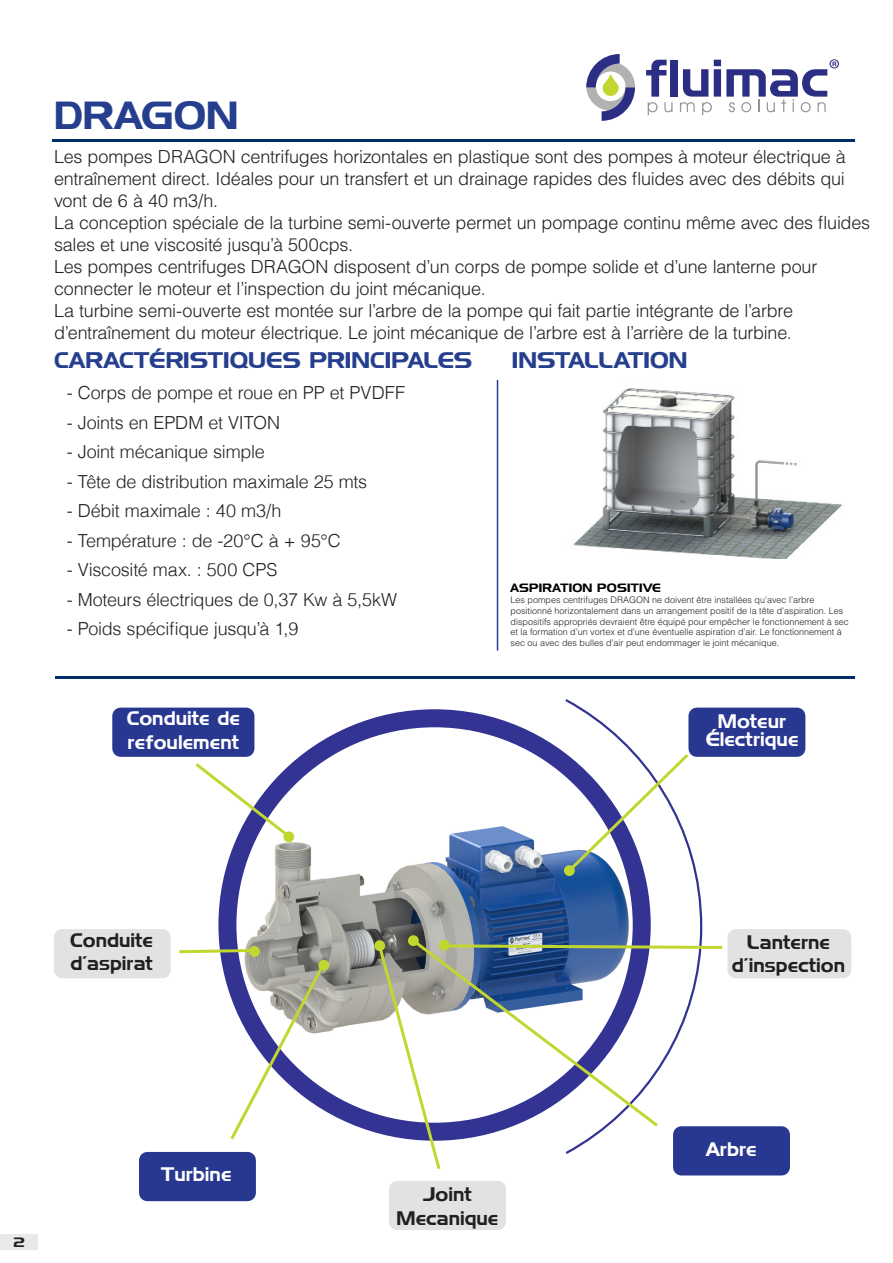
<style>
.page{position:relative;width:893px;height:1263px;background:#fff}
.page>*{position:absolute;margin:0;border:0;box-sizing:border-box;transform-origin:0 0}
.t1{font:39px "Denmark";color:#253f8e}
.t2{font:22.5px "Denmark";color:#253f8e}
.t3{font:19.5px/23.4px "Denmark";color:#231f20}
.t4{font:19.5px/18px "Denmark";color:#fff;text-align:center}
.t5{font:300 18px "Helvetica LT Std";letter-spacing:-.01em;color:#231f20}
.t6{font:300 18px "Helvetica";letter-spacing:-.01em;color:#231f20}
.t7{font:13.5px "Denmark";color:#231f20}
.t8{font:12px "Denmark";letter-spacing:.02em;color:#000}
.t9{font:300 9px/10.8px "Helvetica LT Std";color:#231f20}
</style>
<div class="page">
<div style="left:688px;top:708px;width:117px;height:49px;background:#283890"></div>
<div style="left:727px;top:929px;width:124px;height:49px;background:#e1e2e4"></div>
<div style="left:112px;top:708px;width:142px;height:49px;background:#283890"></div>
<div style="left:673px;top:1126px;width:117px;height:49px;background:#283890"></div>
<div style="left:139px;top:1152px;width:117px;height:49px;background:#283890"></div>
<div style="left:389px;top:1181px;width:117px;height:49px;background:#e1e2e4"></div>
<div style="left:670px;top:60px;width:8px;height:37px;background:#2b2e83"></div>
<svg style="left:646px;top:60px;width:26px;height:55px"></svg>
<svg style="left:586px;top:54px;width:49px;height:67px"></svg>
<svg style="left:680px;top:59px;width:159px;height:56px"></svg>
<div style="left:0;top:1234px;width:38px;height:16px;background:#e9e9e9"></div>
<svg style="left:565px;top:699px;width:137px;height:244px"></svg>
<hr style="left:52px;top:140px;width:803px;height:2px;background:#002d65">
<hr style="left:55px;top:677px;width:800px;height:2px;background:#002d65">
<div style="left:54px;top:929px;width:117px;height:49px;background:#e1e2e4"></div>
<img style="left:218px;top:806px;width:468px;height:226px">
<svg style="left:195px;top:763px;width:97px;height:77px"></svg>
<svg style="left:179px;top:947px;width:72px;height:8px"></svg>
<svg style="left:228px;top:962px;width:98px;height:178px"></svg>
<svg style="left:566px;top:751px;width:126px;height:123px"></svg>
<svg style="left:376px;top:943px;width:349px;height:229px"></svg>
<hr style="left:497px;top:380px;width:1px;height:271px;background:#253f8e">
<img style="left:573px;top:388px;width:269px;height:170px">
<div style="left:283px;top:831px;width:11px;height:11px;background:#c1d72f;border-radius:50%"></div>
<div style="left:564px;top:865px;width:11px;height:11px;background:#c1d72f;border-radius:50%"></div>
<div style="left:374px;top:940px;width:11px;height:11px;background:#c1d72f;border-radius:50%"></div>
<div style="left:249px;top:946px;width:11px;height:11px;background:#c1d72f;border-radius:50%"></div>
<div style="left:318px;top:960px;width:11px;height:11px;background:#c1d72f;border-radius:50%"></div>
<svg style="left:409px;top:936px;width:252px;height:193px"></svg>
<p class="t1" style="left:54px;top:92px;width:186px">DRAGON</p>
<p class="t5" style="left:54px;top:145px;width:793px">Les pompes DRAGON centrifuges horizontales en plastique sont des pompes à moteur électrique à</p>
<p class="t5" style="left:54px;top:167px;width:792px">entraînement direct. Idéales pour un transfert et un drainage rapides des fluides avec des débits qui</p>
<p class="t5" style="left:54px;top:189px;width:166px">vont de 6 à 40 m3/h.</p>
<p class="t5" style="left:54px;top:211px;width:818px">La conception spéciale de la turbine semi-ouverte permet un pompage continu même avec des fluides</p>
<p class="t5" style="left:54px;top:233px;width:301px">sales et une viscosité jusqu’à 500cps.</p>
<p class="t5" style="left:54px;top:255px;width:765px">Les pompes centrifuges DRAGON disposent d’un corps de pompe solide et d’une lanterne pour</p>
<p class="t5" style="left:54px;top:277px;width:433px">connecter le moteur et l’inspection du joint mécanique.</p>
<p class="t5" style="left:54px;top:299px;width:740px">La turbine semi-ouverte est montée sur l’arbre de la pompe qui fait partie intégrante de l’arbre</p>
<p class="t5" style="left:54px;top:321px;width:739px">d’entraînement du moteur électrique. Le joint mécanique de l’arbre est à l’arrière de la turbine.</p>
<p class="t2" style="left:54px;top:346px;width:420px">CARACTÉRISTIQUES PRINCIPALES</p>
<p class="t6" style="left:67px;top:378px;width:340px">- Corps de pompe et roue en PP et PVDFF</p>
<p class="t6" style="left:67px;top:408px;width:215px">- Joints en EPDM et VITON</p>
<p class="t6" style="left:67px;top:437px;width:200px">- Joint mécanique simple</p>
<p class="t6" style="left:67px;top:467px;width:302px">- Tête de distribution maximale 25 mts</p>
<p class="t6" style="left:67px;top:496px;width:216px">- Débit maximale : 40 m3/h</p>
<p class="t6" style="left:67px;top:526px;width:276px">- Température : de -20°C à + 95°C</p>
<p class="t6" style="left:67px;top:555px;width:212px">- Viscosité max. : 500 CPS</p>
<p class="t6" style="left:67px;top:585px;width:332px">- Moteurs électriques de 0,37 Kw à 5,5kW</p>
<p class="t6" style="left:67px;top:614px;width:233px">- Poids spécifique jusqu’à 1,9</p>
<p class="t2" style="left:512px;top:346px;width:177px">INSTALLATION</p>
<p class="t8" style="left:511px;top:581px;width:152px">ASPIRATION POSITIVE</p>
<p class="t9" style="left:511px;top:594px;width:305px">Les pompes centrifuges DRAGON ne doivent être installées qu’avec l’arbre</p>
<p class="t9" style="left:511px;top:605px;width:340px">positionné horizontalement dans un arrangement positif de la tête d’aspiration. Les dispositifs appropriés devraient être équipé pour empêcher le fonctionnement à sec et la formation d’un vortex et d’une éventuelle aspiration d’air. Le fonctionnement à sec ou avec des bulles d’air peut endommager le joint mécanique.</p>
<p class="t4" style="left:127px;top:707px;width:115px;line-height:23.4px;text-align:left">Conduite de refoulement</p>
<p class="t4" style="left:706px;top:712px;width:94px">Moteur<br>Électrique</p>
<p class="t3" style="left:70px;top:928px;width:85px">Conduite d’aspirat</p>
<p class="t7" style="left:14px;top:1234px;width:13px">2</p>
<p class="t4" style="left:161px;top:1165px;width:72px">Turbine</p>
<p class="t3" style="left:423px;top:1183px;width:50px">Joint</p>
<p class="t3" style="left:397px;top:1206px;width:103px">Mecanique</p>
<p class="t3" style="left:747px;top:930px;width:85px">Lanterne</p>
<p class="t3" style="left:732px;top:953px;width:115px">d’inspection</p>
<p class="t4" style="left:706px;top:1139px;width:52px">Arbre</p>
</div>
